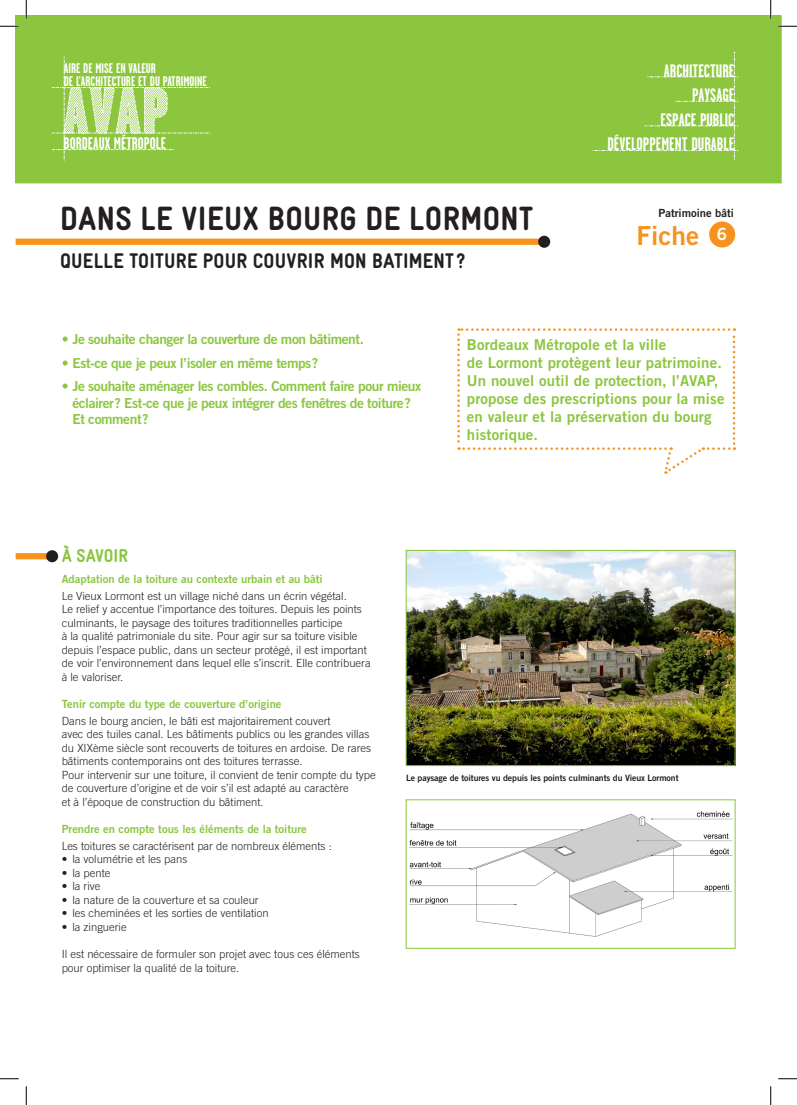
<style>
.page{position:relative;width:797px;height:1105px;background:#fff}
.page>*{position:absolute;margin:0;border:0;box-sizing:border-box;transform-origin:0 0}
.BLOC_VERT_Titre{font:900 33.75px "Gravur Condensed Pro";letter-spacing:.01em;color:#231f20}
.Texte_courant{font:26.25px "Trade Gothic Bold Two";color:#f7931d}
.BLOC_VERT_Titre-2{font:900 21.25px "Gravur Condensed Pro";letter-spacing:.01em;color:#231f20}
.Titre{font:900 18.75px "Gravur Condensed Pro";color:#8bc63e}
.t1{font:700 18px/24.5px "Garage Gothic";color:#fff;text-align:right}
.t2{font:700 16.88px "Garage Gothic";color:#fff}
.t3{font:16.88px "Trade Gothic Bold Two";color:#fff}
.t4{font:15px/18px "Trade Gothic Bold Two";letter-spacing:.01em;color:#8bc63e}
.t5{font:700 14px/12.2px "Garage Gothic";color:#fff}
.t6{font:13.75px/16.5px "Trade Gothic Bold Two";letter-spacing:-.03em;color:#8bc63e}
.Texte_courant-2{font:300 11.25px/13.5px "Trade Gothic";color:#231f20}
.Sous_titre{font:11.25px "Trade Gothic Bold Two";color:#8bc63e}
.Texte_courant-3{font:11.25px "Trade Gothic Bold Two";color:#231f20}
.Légende{font:8.75px "Trade Gothic Bold Two";letter-spacing:-.01em;color:#231f20}
</style>
<div class="page">
<div style="left:16px;top:553px;width:36px;height:6px;background:#f7931d"></div>
<div style="left:46px;top:550px;width:12px;height:12px;background:#231f20;border-radius:50%"></div>
<div style="left:16px;top:239px;width:528px;height:6px;background:#f7931d"></div>
<div style="left:538px;top:236px;width:12px;height:12px;background:#231f20;border-radius:50%"></div>
<img style="left:408px;top:552px;width:325px;height:212px">
<div style="left:406px;top:550px;width:329px;height:216px;border:1px solid #8bc63e"></div>
<img style="left:409px;top:811px;width:324px;height:126px">
<div style="left:16px;top:16px;width:765px;height:167px;background:#8bc63e"></div>
<svg style="left:52px;top:57px;width:158px;height:103px"></svg>
<svg style="left:592px;top:52px;width:146px;height:108px"></svg>
<svg style="left:457px;top:328px;width:278px;height:146px"></svg>
<div style="left:709px;top:221px;width:26px;height:26px;background:#f7931d;border-radius:50%"></div>
<svg style="left:0;top:25px;width:19px;height:2px"></svg>
<svg style="left:778px;top:25px;width:19px;height:2px"></svg>
<svg style="left:0;top:1078px;width:19px;height:1px"></svg>
<svg style="left:778px;top:1078px;width:19px;height:1px"></svg>
<svg style="left:25px;top:0;width:2px;height:19px"></svg>
<svg style="left:25px;top:1086px;width:2px;height:19px"></svg>
<svg style="left:770px;top:0;width:1px;height:19px"></svg>
<svg style="left:770px;top:1086px;width:1px;height:19px"></svg>
<p class="t5" style="left:64px;top:62px;width:144px">AIRE DE MISE EN VALEUR<br>DE L’ARCHITECTURE ET DU PATRIMOINE</p>
<p class="t1" style="left:663px;top:58px;width:72px">ARCHITECTURE</p>
<p class="t2" style="left:64px;top:134px;width:104px">BORDEAUX MÉTROPOLE</p>
<p class="BLOC_VERT_Titre" style="left:60px;top:200px;width:474px">DANS LE VIEUX BOURG DE LORMONT</p>
<p class="BLOC_VERT_Titre-2" style="left:60px;top:249px;width:407px">QUELLE TOITURE POUR COUVRIR MON BATIMENT ?</p>
<p class="t1" style="left:660px;top:83px;width:75px">PAYSAGE<br>ESPACE PUBLIC</p>
<p class="t1" style="left:607px;top:132px;width:129px">DÉVELOPPEMENT DURABLE</p>
<p class="Texte_courant-3" style="left:658px;top:206px;width:77px">Patrimoine bâti</p>
<p class="Texte_courant" style="left:636px;top:219px;width:64px">Fiche</p>
<p class="t3" style="left:717px;top:224px;width:12px">6</p>
<p class="t6" style="left:62px;top:330px;width:304px">• Je souhaite changer la couverture de mon bâtiment.</p>
<p class="t6" style="left:62px;top:354px;width:258px">• Est-ce que je peux l’isoler en même temps?</p>
<p class="t6" style="left:72px;top:378px;width:350px;text-indent:-11px">• Je souhaite aménager les combles. Comment faire pour mieux éclairer? Est-ce que je peux intégrer des fenêtres de toiture?<br>Et comment?</p>
<p class="t4" style="left:467px;top:335px;width:259px">Bordeaux Métropole et la ville<br>de Lormont protègent leur patrimoine.<br>Un nouvel outil de protection, l’AVAP, propose des prescriptions pour la mise en valeur et la préservation du bourg historique.</p>
<p class="Titre" style="left:62px;top:545px;width:68px">À SAVOIR</p>
<p class="Sous_titre" style="left:62px;top:572px;width:262px">Adaptation de la toiture au contexte urbain et au bâti</p>
<p class="Texte_courant-2" style="left:62px;top:589px;width:310px">Le Vieux Lormont est un village niché dans un écrin végétal.<br>Le relief y accentue l’importance des toitures. Depuis les points culminants, le paysage des toitures traditionnelles participe<br>à la qualité patrimoniale du site. Pour agir sur sa toiture visible depuis l’espace public, dans un secteur protégé, il est important de voir l’environnement dans lequel elle s’inscrit. Elle contribuera à le valoriser.</p>
<p class="Sous_titre" style="left:62px;top:697px;width:221px">Tenir compte du type de couverture d’origine</p>
<p class="Texte_courant-2" style="left:62px;top:714px;width:311px">Dans le bourg ancien, le bâti est majoritairement couvert<br>avec des tuiles canal. Les bâtiments publics ou les grandes villas du XIXème siècle sont recouverts de toitures en ardoise. De rares bâtiments contemporains ont des toitures terrasse.</p>
<p class="Texte_courant-2" style="left:62px;top:768px;width:315px">Pour intervenir sur une toiture, il convient de tenir compte du type de couverture d’origine et de voir s’il est adapté au caractère<br>et à l’époque de construction du bâtiment.</p>
<p class="Sous_titre" style="left:62px;top:822px;width:246px">Prendre en compte tous les éléments de la toiture</p>
<p class="Texte_courant-2" style="left:62px;top:839px;width:272px">Les toitures se caractérisent par de nombreux éléments :</p>
<p class="Texte_courant-2" style="left:62px;top:852px;width:127px">• la volumétrie et les pans</p>
<p class="Texte_courant-2" style="left:62px;top:866px;width:50px">• la pente</p>
<p class="Texte_courant-2" style="left:62px;top:879px;width:40px">• la rive</p>
<p class="Texte_courant-2" style="left:62px;top:893px;width:198px">• la nature de la couverture et sa couleur</p>
<p class="Texte_courant-2" style="left:62px;top:906px;width:208px">• les cheminées et les sorties de ventilation</p>
<p class="Texte_courant-2" style="left:62px;top:920px;width:67px">• la zinguerie</p>
<p class="Texte_courant-2" style="left:62px;top:947px;width:300px">Il est nécessaire de formuler son projet avec tous ces éléments pour optimiser la qualité de la toiture.</p>
<p class="Légende" style="left:406px;top:772px;width:274px">Le paysage de toitures vu depuis les points culminants du Vieux Lormont</p>
</div>
